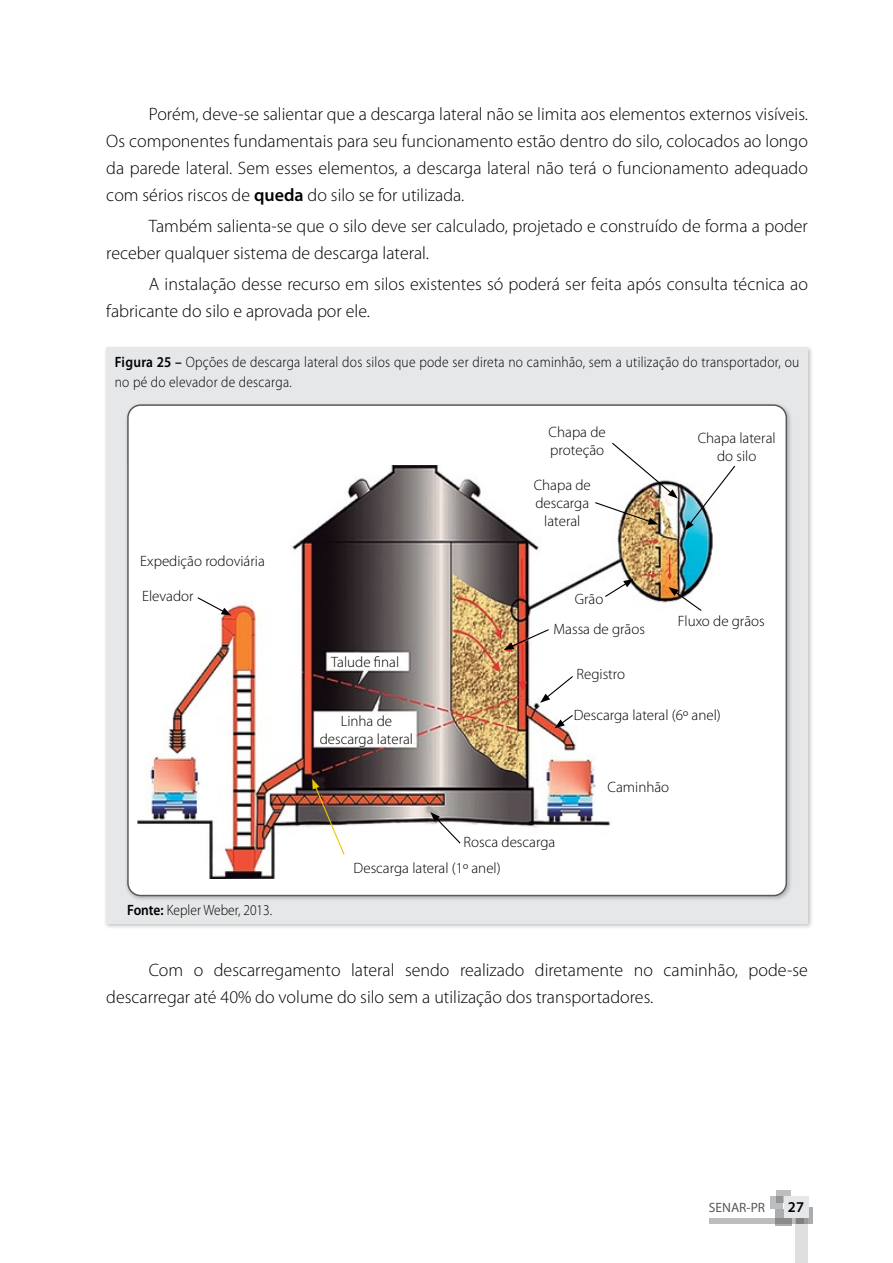
<style>
.page{position:relative;width:893px;height:1263px;background:#fff}
.page>*{position:absolute;margin:0;border:0;box-sizing:border-box;transform-origin:0 0}
.t1{font:300 18px/27px "Myriad Pro";color:#000}
.t2{font:300 15px/18px "Myriad Pro";color:#000;text-align:center}
.t3{font:300 15px/19.5px "Myriad Pro";letter-spacing:.02em;color:#000;scale:.9 1}
.t4{font:300 15px "Myriad Pro";color:#000;scale:.9 1}
.t5{font:600 15px "Myriad Pro";color:#000}
.t6{font:13.5px "Myriad Pro";color:#58595b}
.s1{font-weight:600}
</style>
<div class="page">
<svg style="left:776px;top:1191px;width:15px;height:12px"></svg>
<svg style="left:770px;top:1196px;width:13px;height:12px"></svg>
<svg style="left:808px;top:1207px;width:5px;height:16px"></svg>
<svg style="left:775px;top:1210px;width:17px;height:16px"></svg>
<svg style="left:709px;top:1218px;width:87px;height:5px"></svg>
<svg style="left:796px;top:1218px;width:12px;height:45px"></svg>
<div style="left:784px;top:1197px;width:24px;height:21px;background:#e6e7e8"></div>
<div style="left:104px;top:346px;width:709px;height:583px;background:#000;opacity:.25"></div>
<div style="left:106px;top:348px;width:702px;height:576px;background:#e6e7e8"></div>
<div style="left:124px;top:402px;width:669px;height:500px;background:#000;opacity:.25"></div>
<div style="left:128px;top:405px;width:658px;height:490px;background:#fff;border-radius:13px"></div>
<img style="left:137px;top:466px;width:576px;height:413px">
<div style="left:127px;top:404px;width:660px;height:492px;border:2px solid #58595b;border-radius:13px"></div>
<svg style="left:196px;top:596px;width:35px;height:20px"></svg>
<svg style="left:312px;top:779px;width:34px;height:77px"></svg>
<svg style="left:430px;top:812px;width:32px;height:33px"></svg>
<svg style="left:555px;top:714px;width:19px;height:14px"></svg>
<svg style="left:540px;top:675px;width:34px;height:28px"></svg>
<svg style="left:604px;top:579px;width:30px;height:19px"></svg>
<svg style="left:668px;top:587px;width:35px;height:25px"></svg>
<svg style="left:685px;top:465px;width:51px;height:66px"></svg>
<img style="left:594px;top:442px;width:84px;height:83px">
<svg style="left:504px;top:628px;width:46px;height:22px"></svg>
<p class="t1" style="left:106px;top:100px;width:703px;text-align:justify;text-indent:43px">Porém, deve-se salientar que a descarga lateral não se limita aos elementos externos visíveis.<br>Os componentes fundamentais para seu funcionamento estão dentro do silo, colocados ao longo da parede lateral. Sem esses elementos, a descarga lateral não terá o funcionamento adequado com sérios riscos de <span class="s1">queda</span> do silo se for utilizada.</p>
<p class="t1" style="left:106px;top:212px;width:703px;text-indent:43px">Também salienta-se que o silo deve ser calculado, projetado e construído de forma a poder receber qualquer sistema de descarga lateral.</p>
<p class="t1" style="left:106px;top:271px;width:703px;text-indent:43px">A instalação desse recurso em silos existentes só poderá ser feita após consulta técnica ao fabricante do silo e aprovada por ele.</p>
<p class="t3" style="left:115px;top:352px;width:762px"><span class="s1">Figura 25 –</span> Opções de descarga lateral dos silos que pode ser direta no caminhão, sem a utilização do transportador, ou no pé do elevador de descarga.</p>
<p class="t2" style="left:140px;top:551px;width:126px">Expedição rodoviária</p>
<p class="t2" style="left:142px;top:587px;width:53px">Elevador</p>
<p class="t4" style="left:127px;top:901px;width:163px"><span class="s1">Fonte:</span> Kepler Weber, 2013.</p>
<p class="t2" style="left:331px;top:652px;width:70px">Talude final</p>
<p class="t2" style="left:320px;top:712px;width:95px">Linha de descarga lateral</p>
<p class="t2" style="left:549px;top:423px;width:59px;text-align:left">Chapa de proteção</p>
<p class="t2" style="left:534px;top:476px;width:59px">Chapa de descarga lateral</p>
<p class="t2" style="left:575px;top:589px;width:30px">Grão</p>
<p class="t2" style="left:553px;top:620px;width:93px">Massa de grãos</p>
<p class="t2" style="left:577px;top:665px;width:50px">Registro</p>
<p class="t2" style="left:698px;top:429px;width:79px">Chapa lateral do silo</p>
<p class="t2" style="left:678px;top:612px;width:88px">Fluxo de grãos</p>
<p class="t2" style="left:574px;top:706px;width:149px">Descarga lateral (6º anel)</p>
<p class="t2" style="left:463px;top:833px;width:93px">Rosca descarga</p>
<p class="t2" style="left:608px;top:777px;width:63px">Caminhão</p>
<p class="t2" style="left:354px;top:859px;width:149px">Descarga lateral (1º anel)</p>
<p class="t1" style="left:106px;top:957px;width:703px;text-indent:43px">Com o descarregamento lateral sendo realizado diretamente no caminhão, pode-se descarregar até 40% do volume do silo sem a utilização dos transportadores.</p>
<p class="t6" style="left:709px;top:1199px;width:58px">SENAR-PR</p>
<p class="t5" style="left:788px;top:1198px;width:18px">27</p>
</div>
